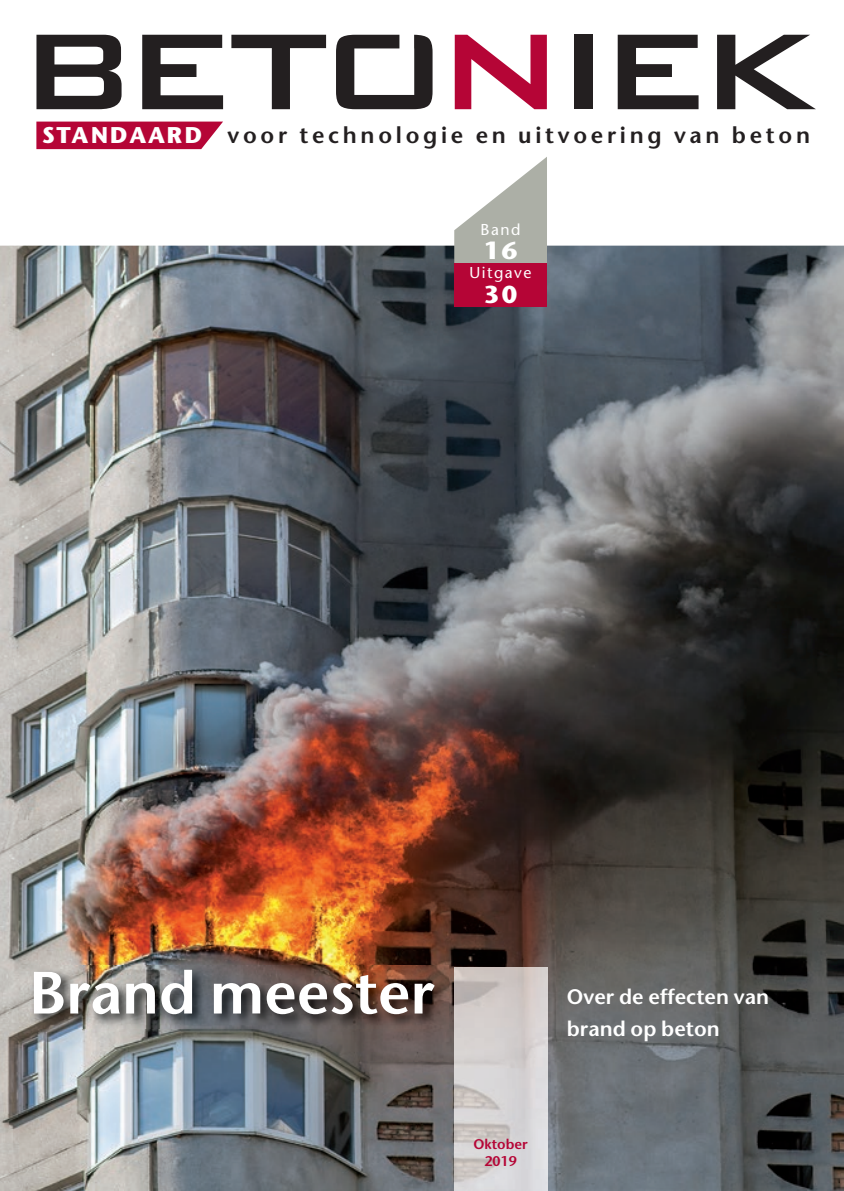
<style>
.page{position:relative;width:844px;height:1191px;background:#fff}
.page>*{position:absolute;margin:0;border:0;box-sizing:border-box;transform-origin:0 0}
.t1{font:600 59.5px "Stone Sans";color:#fff}
.t2{font:700 24.5px "Stone Sans";color:#fff}
.t3{font:600 22.75px "Stone Sans";letter-spacing:.165em;color:#231f20}
.t4{font:600 21px/31.5px "Stone Sans";color:#fff}
.t5{font:15.75px "Stone Sans";letter-spacing:.095em;color:#fff}
.t6{font:600 14px/17.5px "Stone Sans";color:#b50536;text-align:center}
.s1{font-weight:700;color:#fff}
</style>
<div class="page">
<img style="left:0;top:246px;width:843px;height:945px">
<img style="left:454px;top:967px;width:93px;height:224px">
<svg style="left:454px;top:157px;width:93px;height:106px"></svg>
<div style="left:454px;top:263px;width:93px;height:44px;background:#b50536"></div>
<svg style="left:36px;top:35px;width:85px;height:74px"></svg>
<svg style="left:142px;top:35px;width:81px;height:74px"></svg>
<svg style="left:231px;top:35px;width:95px;height:74px"></svg>
<svg style="left:454px;top:35px;width:92px;height:74px"></svg>
<div style="left:574px;top:35px;width:18px;height:74px;background:#231f20"></div>
<svg style="left:617px;top:35px;width:81px;height:74px"></svg>
<svg style="left:717px;top:35px;width:98px;height:74px"></svg>
<svg style="left:336px;top:35px;width:96px;height:74px"></svg>
<div style="left:36px;top:122px;width:187px;height:27px;background:#b50536"></div>
<img style="left:30px;top:965px;width:419px;height:63px">
<p class="t3" style="left:42px;top:121px;width:769px"><span class="s1">STANDAARD</span> voor technologie en uitvoering van beton</p>
<p class="t5" style="left:480px;top:220px;width:41px">Band</p>
<p class="t5" style="left:469px;top:263px;width:63px">Uitgave</p>
<p class="t2" style="left:484px;top:236px;width:35px">16</p>
<p class="t2" style="left:484px;top:280px;width:35px">30</p>
<h1 class="t1" style="left:29px;top:957px;width:407px">Brand meester</h1>
<p class="t6" style="left:473px;top:1135px;width:56px">Oktober<br>2019</p>
<p class="t4" style="left:566px;top:981px;width:204px">Over de effecten van brand op beton</p>
</div>
